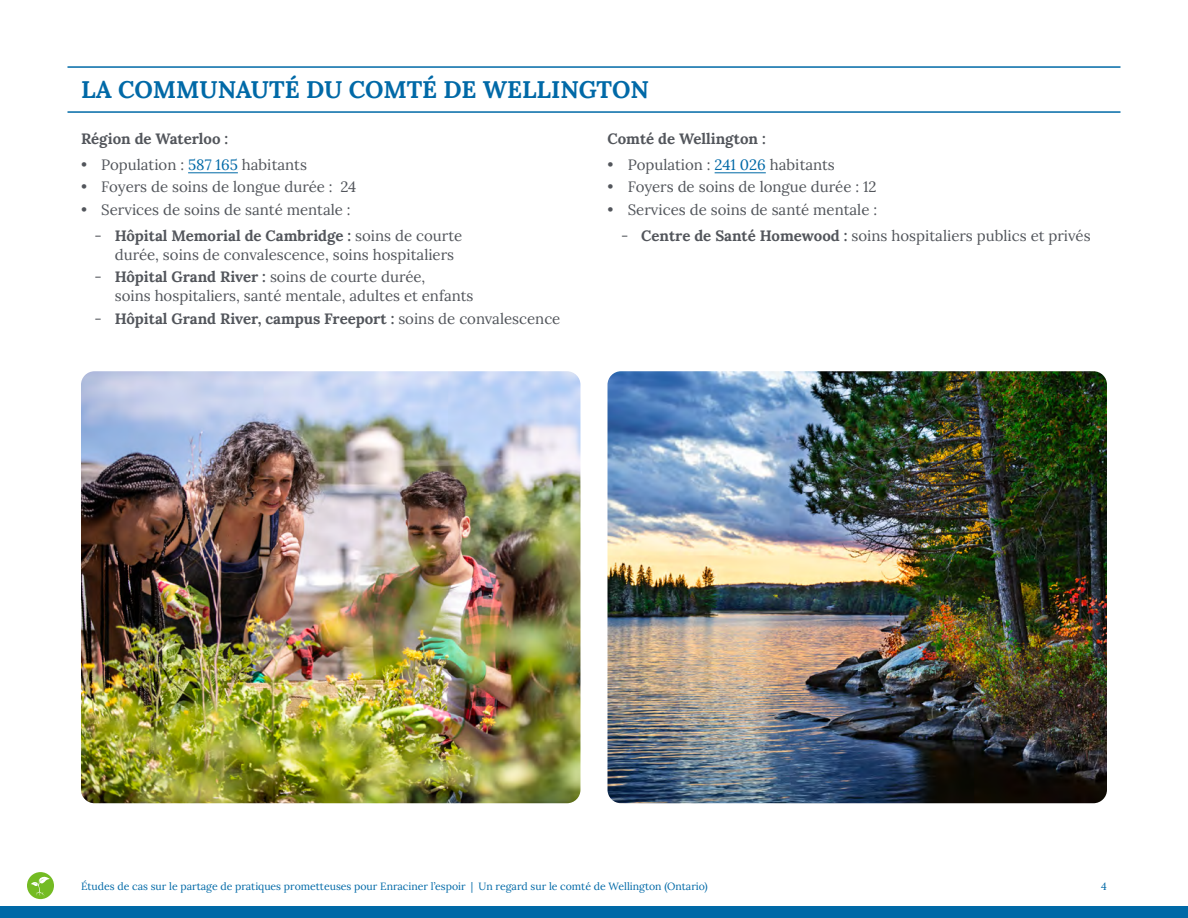
<style>
.page{position:relative;width:1188px;height:918px;background:#fff}
.page>*{position:absolute;margin:0;border:0;box-sizing:border-box;transform-origin:0 0}
.t1{font:700 24px "Lora";color:#0069a7}
.P_-_List_bullets{font:15px/19.2px "Lora";color:#52555b}
.P_-_Paragraphe{font:700 15px "Lora";color:#52555b}
.t2{font:10.5px "Lora";color:#0069a7}
.s1{color:#0069a7}
.s2{font-weight:700}
.s3{font-weight:400}
</style>
<div class="page">
<div style="left:27px;top:872px;width:27px;height:27px;background:#74bb23;border-radius:50%"></div>
<svg style="left:31px;top:877px;width:19px;height:20px"></svg>
<div style="left:0;top:906px;width:1188px;height:12px;background:#0069a7"></div>
<hr style="left:68px;top:66px;width:1052px;height:2px;background:#0069a7">
<hr style="left:68px;top:111px;width:1052px;height:2px;background:#0069a7">
<hr style="left:188px;top:172px;width:50px;height:1px;background:#0069a7">
<hr style="left:715px;top:172px;width:51px;height:1px;background:#0069a7">
<img style="left:81px;top:371px;width:499px;height:432px">
<img style="left:608px;top:371px;width:499px;height:432px">
<h2 class="t1" style="left:81px;top:70px;width:569px">LA COMMUNAUTÉ DU COMTÉ DE WELLINGTON</h2>
<p class="P_-_Paragraphe" style="left:81px;top:126px;width:149px">Région de Waterloo :</p>
<p class="P_-_List_bullets" style="left:81px;top:154px;width:228px">• Population : <span class="s1">587 165</span> habitants</p>
<p class="P_-_List_bullets" style="left:81px;top:176px;width:277px">• Foyers de soins de longue durée : 24</p>
<p class="P_-_List_bullets" style="left:81px;top:199px;width:271px">• Services de soins de santé mentale :</p>
<p class="P_-_List_bullets" style="left:115px;top:225px;width:349px;text-indent:-20px">̵ <span class="s2">Hôpital Memorial de Cambridge :</span> soins de courte durée, soins de convalescence, soins hospitaliers</p>
<p class="P_-_List_bullets" style="left:115px;top:266px;width:360px;text-indent:-20px">̵ <span class="s2">Hôpital Grand River :</span> soins de courte durée,<br>soins hospitaliers, santé mentale, adultes et enfants</p>
<p class="P_-_Paragraphe" style="left:94px;top:306px;width:467px"><span class="s3">̵</span> Hôpital Grand River, campus Freeport : <span class="s3">soins de convalescence</span></p>
<p class="P_-_Paragraphe" style="left:608px;top:126px;width:160px">Comté de Wellington :</p>
<p class="P_-_List_bullets" style="left:608px;top:154px;width:229px">• Population : <span class="s1">241 026</span> habitants</p>
<p class="P_-_List_bullets" style="left:608px;top:176px;width:271px">• Foyers de soins de longue durée : 12</p>
<p class="P_-_List_bullets" style="left:608px;top:199px;width:271px">• Services de soins de santé mentale :</p>
<p class="P_-_List_bullets" style="left:621px;top:225px;width:471px">̵ <span class="s2">Centre de Santé Homewood :</span> soins hospitaliers publics et privés</p>
<p class="t2" style="left:81px;top:878px;width:628px">Études de cas sur le partage de pratiques prometteuses pour Enraciner l’espoir | Un regard sur le comté de Wellington (Ontario)</p>
<p class="t2" style="left:1101px;top:878px;width:7px">4</p>
</div>
